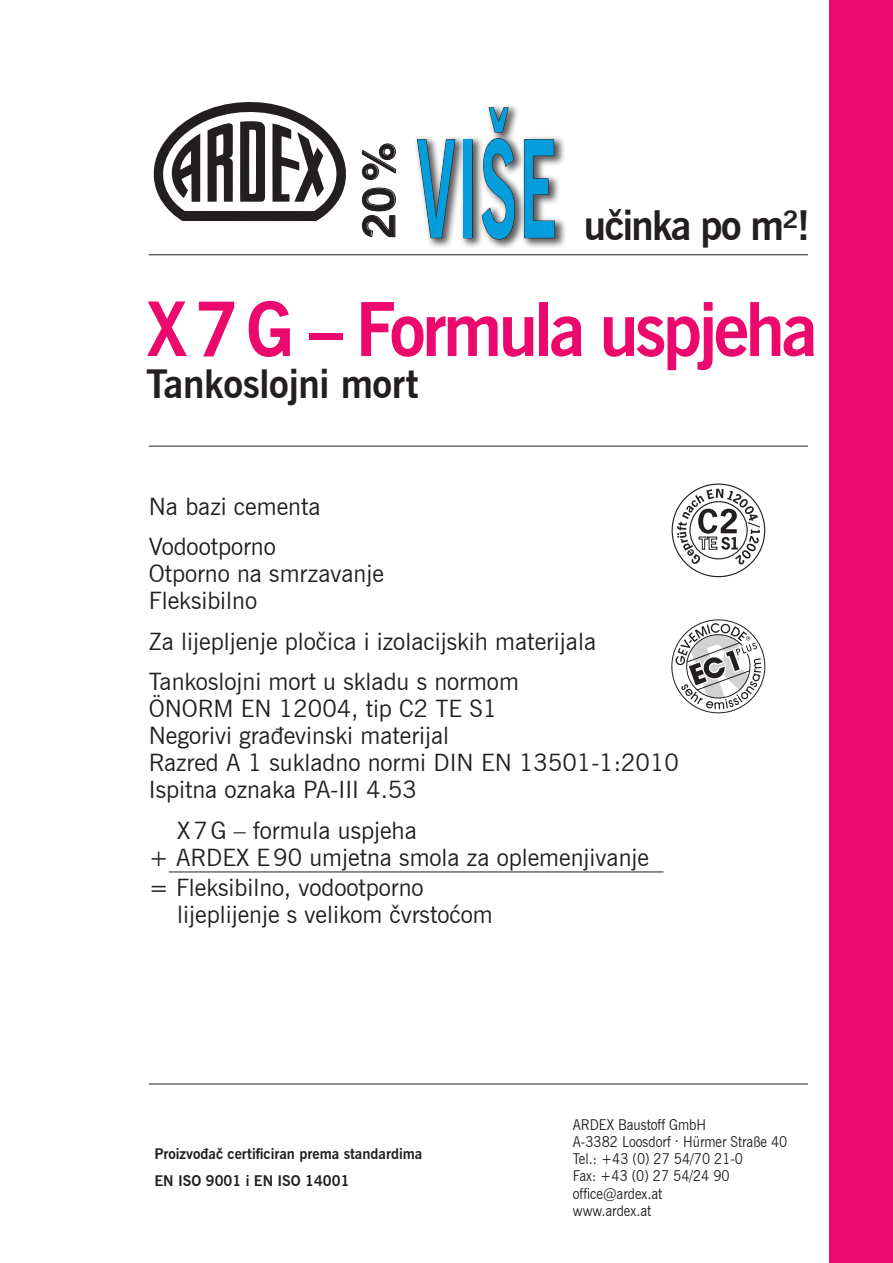
<style>
.page{position:relative;width:893px;height:1263px;background:#fff}
.page>*{position:absolute;margin:0;border:0;box-sizing:border-box;transform-origin:0 0}
.t1{font:700 135px "News Gothic BT";color:#069ddc;scale:.46 1}
.Produktname{font:700 74.25px "News Gothic BT";letter-spacing:-.05em;color:#ec096d;scale:.89 1}
.t2{font:700 43.5px "News Gothic BT";color:#231f20}
.t3{font:700 40.5px "News Gothic BT";letter-spacing:-.04em;color:#231f20}
.Produktname-2{font:700 39px "News Gothic BT";letter-spacing:-.01em;color:#231f20}
.Eigenschaften{font:24px/27px "News Gothic BT";color:#231f20}
.t4{font:15px/17.2px "News Gothic BT";color:#231f20;scale:.9 1}
.t5{font:700 14.7px "News Gothic BT";color:#231f20}
.s1{font-size:75px}
</style>
<div class="page">
<hr style="left:149px;top:254px;width:659px;height:1px;background:#231f20">
<hr style="left:149px;top:446px;width:659px;height:1px;background:#231f20">
<hr style="left:149px;top:1084px;width:659px;height:1px;background:#231f20">
<div style="left:829px;top:0;width:64px;height:1263px;background:#ec096d"></div>
<svg style="left:153px;top:102px;width:193px;height:119px"></svg>
<hr style="left:169px;top:871px;width:495px;height:1px;background:#231f20">
<svg style="left:362px;top:187px;width:34px;height:50px"></svg>
<svg style="left:362px;top:143px;width:34px;height:37px"></svg>
<div style="left:414px;top:103px;width:153px;height:147px;background:#231f20;opacity:.74"></div>
<svg style="left:417px;top:139px;width:39px;height:100px"></svg>
<div style="left:464px;top:140px;width:8px;height:98px;border:1px solid #231f20"></div>
<svg style="left:481px;top:107px;width:34px;height:133px"></svg>
<svg style="left:524px;top:139px;width:31px;height:100px;background:#8a8888"></svg>
<svg style="left:677px;top:489px;width:83px;height:76px"></svg>
<svg style="left:672px;top:620px;width:93px;height:93px"></svg>
<p class="t2" style="left:353px;top:239px;width:98px;rotate:-90deg">20%</p>
<p class="t1" style="left:417px;top:108px;width:304px">VIŠE</p>
<p class="t3" style="left:584px;top:201px;width:228px">učinka po m²!</p>
<p class="Produktname" style="left:146px;top:284px;width:756px"><span class="s1">X 7 G</span> – Formula uspjeha</p>
<p class="Produktname-2" style="left:146px;top:360px;width:274px">Tankoslojni mort</p>
<p class="Eigenschaften" style="left:149px;top:493px;width:173px">Na bazi cementa</p>
<p class="Eigenschaften" style="left:149px;top:533px;width:237px">Vodootporno<br>Otporno na smrzavanje<br>Fleksibilno</p>
<p class="Eigenschaften" style="left:149px;top:628px;width:449px">Za lijepljenje pločica i izolacijskih materijala</p>
<p class="Eigenschaften" style="left:149px;top:668px;width:532px">Tankoslojni mort u skladu s normom<br>ÖNORM EN 12004, tip C2 TE S1<br>Negorivi građevinski materijal<br>Razred A 1 sukladno normi DIN EN 13501-1:2010<br>Ispitna oznaka PA-III 4.53</p>
<p class="Eigenschaften" style="left:149px;top:817px;width:502px;text-indent:28px">X7G – formula uspjeha<br>+ ARDEX E90 umjetna smola za oplemenjivanje</p>
<p class="Eigenschaften" style="left:177px;top:874px;width:317px;text-indent:-28px">= Fleksibilno, vodootporno lijeplijenje s velikom čvrstoćom</p>
<p class="t5" style="left:154px;top:1145px;width:269px">Proizvođač certificiran prema standardima</p>
<p class="t5" style="left:154px;top:1172px;width:197px">EN ISO 9001 i EN ISO 14001</p>
<p class="t4" style="left:573px;top:1115px;width:240px">ARDEX Baustoff GmbH<br>A-3382 Loosdorf . Hürmer Straße 40<br>Tel.: +43 (0) 27 54/70 21-0<br>Fax: +43 (0) 27 54/24 90 office@ardex.at<br>www.ardex.at</p>
</div>
